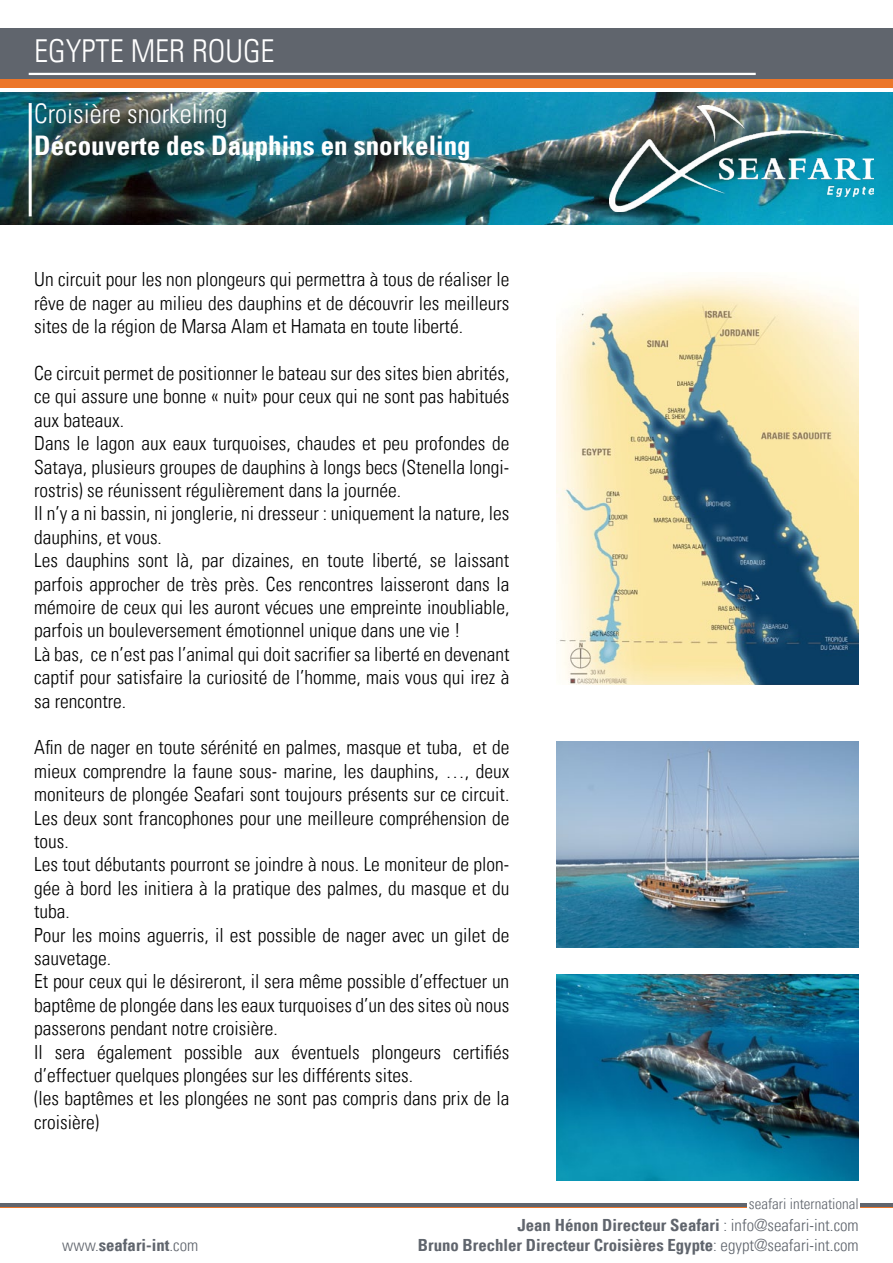
<style>
.page{position:relative;width:893px;height:1263px;background:#fff}
.page>*{position:absolute;margin:0;border:0;box-sizing:border-box;transform-origin:0 0}
.t1{font:300 condensed 31.65px "Univers LT";color:#fff}
.t2{font:700 condensed 27px "Univers LT";color:#fff}
.t3{font:300 condensed 27px "Univers LT";color:#fff}
.t4{font:300 condensed 19.5px/23.4px "Univers LT";color:#000}
.t5{font:700 condensed 16.8px/20.1px "Univers LT";color:#60656d;text-align:right}
.t6{font:300 condensed 15px "Univers LT";color:#60656d}
.s1{font-weight:300}
</style>
<div class="page">
<hr style="left:0;top:1205px;width:747px;height:3px;background:#ec7629">
<hr style="left:0;top:1203px;width:747px;height:3px;background:#60656d">
<img style="left:557px;top:741px;width:302px;height:206px">
<img style="left:557px;top:974px;width:302px;height:206px">
<img style="left:557px;top:277px;width:302px;height:407px">
<hr style="left:861px;top:1205px;width:32px;height:3px;background:#ec7629">
<hr style="left:861px;top:1203px;width:32px;height:3px;background:#60656d">
<div style="left:0;top:28px;width:893px;height:52px;background:#60656d"></div>
<img style="left:0;top:93px;width:893px;height:132px">
<hr style="left:29px;top:103px;width:3px;height:113px;background:#fff">
<div style="left:0;top:80px;width:893px;height:8px;background:#ec7629"></div>
<img style="left:610px;top:106px;width:263px;height:106px">
<hr style="left:29px;top:73px;width:727px;height:2px;background:#fff">
<h1 class="t1" style="left:34px;top:31px;width:242px">EGYPTE MER ROUGE</h1>
<h2 class="t3" style="left:34px;top:97px;width:195px">Croisière snorkeling</h2>
<h2 class="t2" style="left:34px;top:129px;width:438px">Découverte des Dauphins en snorkeling</h2>
<p class="t4" style="left:34px;top:268px;width:477px;text-align:justify">Un circuit pour les non plongeurs qui permettra à tous de réaliser le rêve de nager au milieu des dauphins et de découvrir les meilleurs sites de la région de Marsa Alam et Hamata en toute liberté.</p>
<p class="t4" style="left:34px;top:361px;width:477px">Ce circuit permet de positionner le bateau sur des sites bien abrités, ce qui assure une bonne « nuit» pour ceux qui ne sont pas habitués aux bateaux.<br>Dans le lagon aux eaux turquoises, chaudes et peu profondes de Sataya, plusieurs groupes de dauphins à longs becs (Stenella longi&shy;rostris) se réunissent régulièrement dans la journée.<br>Il n’y a ni bassin, ni jonglerie, ni dresseur : uniquement la nature, les dauphins, et vous.<br>Les dauphins sont là, par dizaines, en toute liberté, se laissant parfois approcher de très près. Ces rencontres laisseront dans la mémoire de ceux qui les auront vécues une empreinte inoubliable, parfois un bouleversement émotionnel unique dans une vie !<br>Là bas, ce n’est pas l’animal qui doit sacrifier sa liberté en devenant captif pour satisfaire la curiosité de l’homme, mais vous qui irez à sa rencontre.</p>
<p class="t4" style="left:34px;top:736px;width:477px">Afin de nager en toute sérénité en palmes, masque et tuba, et de mieux comprendre la faune sous- marine, les dauphins, …, deux moniteurs de plongée Seafari sont toujours présents sur ce circuit.<br>Les deux sont francophones pour une meilleure compréhension de tous.<br>Les tout débutants pourront se joindre à nous. Le moniteur de plon&shy;gée à bord les initiera à la pratique des palmes, du masque et du tuba.<br>Pour les moins aguerris, il est possible de nager avec un gilet de sauvetage.<br>Et pour ceux qui le désireront, il sera même possible d’effectuer un baptême de plongée dans les eaux turquoises d’un des sites où nous passerons pendant notre croisière.<br>Il sera également possible aux éventuels plongeurs certifiés d’effectuer quelques plongées sur les différents sites.<br>(les baptêmes et les plongées ne sont pas compris dans prix de la croisière)</p>
<p class="t6" style="left:749px;top:1194px;width:111px">seafari international</p>
<p class="t5" style="left:62px;top:1235px;width:138px"><span class="s1">www.</span>seafari-int<span class="s1">.com</span></p>
<p class="t5" style="left:418px;top:1215px;width:442px">Jean Hénon Directeur Seafari <span class="s1">: info@seafari-int.com<br></span>Bruno Brechler Directeur Croisières Egypte<span class="s1">: egypt@seafari-int.com</span></p>
</div>
